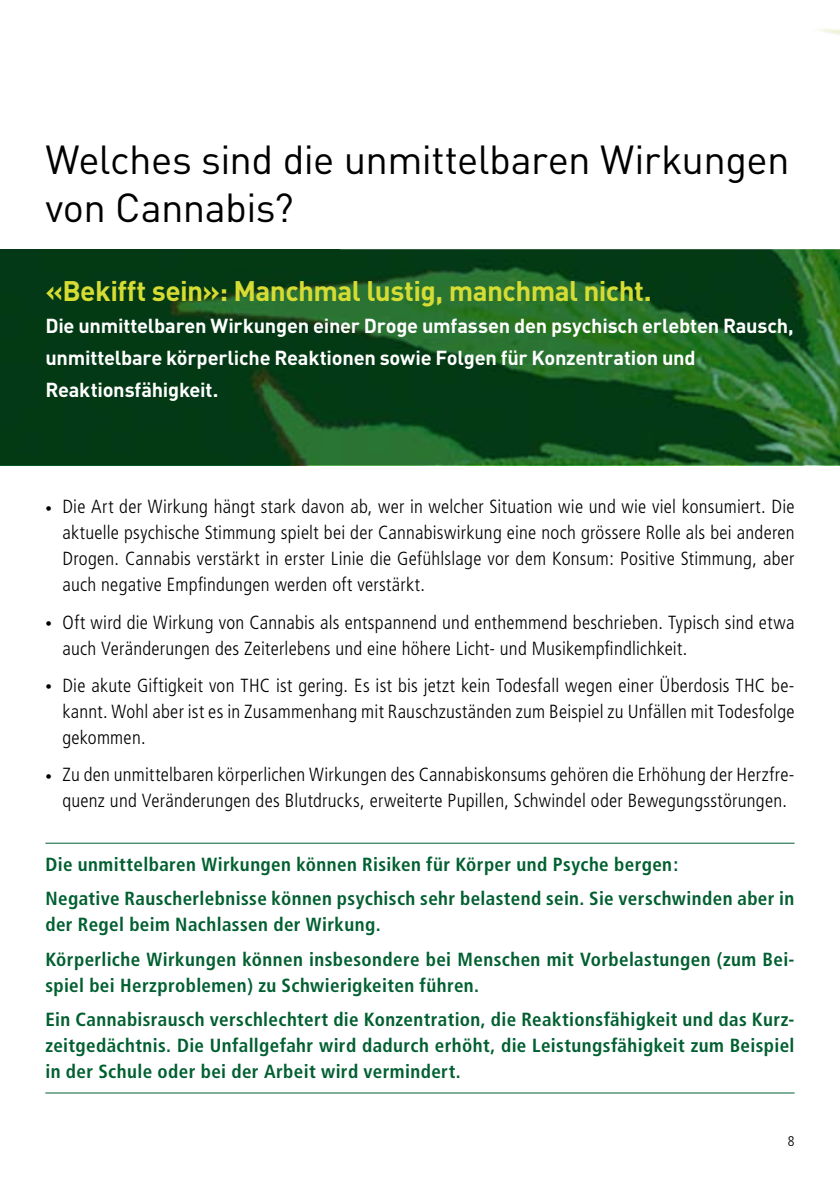
<style>
.page{position:relative;width:840px;height:1191px;background:#fff}
.page>*{position:absolute;margin:0;border:0;box-sizing:border-box;transform-origin:0 0}
.t1{font:40px/48px "DIN";letter-spacing:-.015em;color:#000}
.t2{font:700 28px "DIN";letter-spacing:-.02em;color:#d6dc33}
.t3{font:700 20px/32px "DIN";letter-spacing:-.015em;color:#fff}
.t4{font:300 condensed 19px/26px "Frutiger";letter-spacing:.015em;color:#000;text-align:justify}
.t5{font:700 condensed 19px/34.6px "Frutiger";letter-spacing:.02em;color:#005f30}
.t6{font:300 condensed 14px "Frutiger";color:#000}
.s1{font-size:13px}
</style>
<div class="page">
<svg style="left:0;top:249px;width:839px;height:216px;fill:#033a16"></svg>
<hr style="left:45px;top:842px;width:749px;height:1px;background:#005f30">
<hr style="left:45px;top:1092px;width:749px;height:1px;background:#005f30">
<h1 class="t1" style="left:45px;top:135px;width:745px">Welches sind die unmittelbaren Wirkungen von Cannabis?</h1>
<h2 class="t2" style="left:45px;top:273px;width:607px">«Bekifft sein»: Manchmal lustig, manchmal nicht.</h2>
<p class="t3" style="left:45px;top:309px;width:749px">Die unmittelbaren Wirkungen einer Droge umfassen den psychisch erlebten Rausch, unmittelbare körperliche Reaktionen sowie Folgen für Konzentration und<br>Reaktionsfähigkeit.</p>
<p class="t4" style="left:62px;top:494px;width:733px;text-indent:-17px"><span class="s1">•</span> Die Art der Wirkung hängt stark davon ab, wer in welcher Situation wie und wie viel konsumiert. Die aktuelle psychische Stimmung spielt bei der Cannabiswirkung eine noch grössere Rolle als bei anderen Drogen. Cannabis verstärkt in erster Linie die Gefühlslage vor dem Konsum: Positive Stimmung, aber auch negative Empfindungen werden oft verstärkt.</p>
<p class="t4" style="left:62px;top:609px;width:733px;text-indent:-17px"><span class="s1">•</span> Oft wird die Wirkung von Cannabis als entspannend und enthemmend beschrieben. Typisch sind etwa auch Veränderungen des Zeiterlebens und eine höhere Licht- und Musikempfindlichkeit.</p>
<p class="t4" style="left:62px;top:673px;width:733px;text-indent:-17px"><span class="s1">•</span> Die akute Giftigkeit von THC ist gering. Es ist bis jetzt kein Todesfall wegen einer Überdosis THC be&shy;kannt. Wohl aber ist es in Zusammenhang mit Rauschzuständen zum Beispiel zu Unfällen mit Todesfolge gekommen.</p>
<p class="t4" style="left:45px;top:762px;width:750px;text-align:center"><span class="s1">•</span> Zu den unmittelbaren körperlichen Wirkungen des Cannabiskonsums gehören die Erhöhung der Herzfre&shy;quenz und Veränderungen des Blutdrucks, erweiterte Pupillen, Schwindel oder Bewegungsstörungen.</p>
<p class="t5" style="left:45px;top:847px;width:750px">Die unmittelbaren Wirkungen können Risiken für Körper und Psyche bergen:<br>Negative Rauscherlebnisse können psychisch sehr belastend sein. Sie verschwinden aber in</p>
<p class="t5" style="left:45px;top:907px;width:750px">der Regel beim Nachlassen der Wirkung.<br>Körperliche Wirkungen können insbesondere bei Menschen mit Vorbelastungen (zum Bei-</p>
<p class="t5" style="left:45px;top:968px;width:750px">spiel bei Herzproblemen) zu Schwierigkeiten führen.<br>Ein Cannabisrausch verschlechtert die Konzentration, die Reaktionsfähigkeit und das Kurz-</p>
<p class="t5" style="left:45px;top:1032px;width:750px;line-height:26px">zeitgedächtnis. Die Unfallgefahr wird dadurch erhöht, die Leistungsfähigkeit zum Beispiel in der Schule oder bei der Arbeit wird vermindert.</p>
<p class="t6" style="left:787px;top:1132px;width:8px">8</p>
</div>
